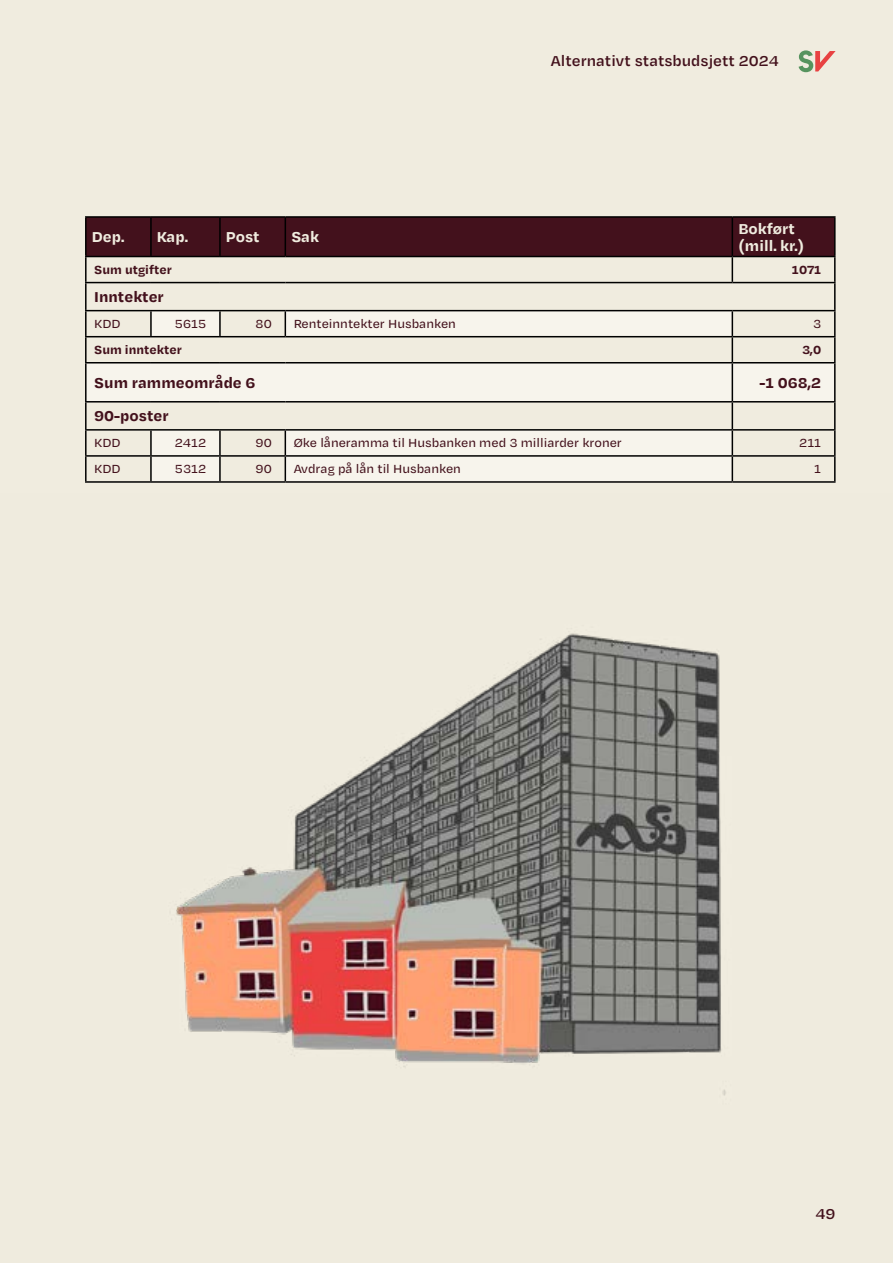
<style>
.page{position:relative;width:893px;height:1263px;background:#f0ecdf}
.page>*{position:absolute;margin:0;border:0;box-sizing:border-box;transform-origin:0 0}
.t1{font:700 16.5px "Degular Text";color:#43111c}
.t2{font:700 16.5px/16.5px "Degular Text";color:#f0ecdf}
.t3{font:600 16.5px "Degular Text";color:#43111c}
.t4{font:500 13.5px "Degular Text";color:#43111c}
.t5{font:700 13.5px "Degular Text";color:#43111c}
</style>
<div class="page">
<svg style="left:799px;top:50px;width:37px;height:22px"></svg>
<svg style="left:87px;top:283px;width:747px;height:27px"></svg>
<svg style="left:87px;top:311px;width:747px;height:170px;fill:#f7f4ec"></svg>
<hr style="left:85px;top:216px;width:66px;height:2px;background:#000">
<hr style="left:85px;top:218px;width:2px;height:38px;background:#000">
<hr style="left:151px;top:216px;width:69px;height:2px;background:#000">
<hr style="left:220px;top:216px;width:65px;height:2px;background:#000">
<hr style="left:285px;top:216px;width:447px;height:2px;background:#000">
<hr style="left:732px;top:216px;width:104px;height:2px;background:#000">
<hr style="left:834px;top:218px;width:2px;height:38px;background:#000">
<hr style="left:150px;top:311px;width:2px;height:25px;background:#000">
<hr style="left:219px;top:311px;width:2px;height:25px;background:#000">
<svg style="left:285px;top:311px;width:1px;height:25px"></svg>
<hr style="left:732px;top:336px;width:104px;height:1px;background:#000">
<hr style="left:732px;top:362px;width:104px;height:1px;background:#000">
<hr style="left:732px;top:401px;width:104px;height:1px;background:#000">
<hr style="left:150px;top:431px;width:2px;height:24px;background:#000">
<hr style="left:219px;top:431px;width:2px;height:24px;background:#000">
<hr style="left:732px;top:429px;width:104px;height:2px;background:#000">
<hr style="left:150px;top:457px;width:2px;height:24px;background:#000">
<hr style="left:219px;top:457px;width:2px;height:24px;background:#000">
<svg style="left:285px;top:431px;width:1px;height:50px"></svg>
<hr style="left:732px;top:455px;width:104px;height:2px;background:#000">
<hr style="left:732px;top:481px;width:104px;height:2px;background:#000">
<hr style="left:85px;top:256px;width:66px;height:1px;background:#000">
<hr style="left:732px;top:256px;width:104px;height:1px;background:#000">
<hr style="left:834px;top:257px;width:2px;height:25px;background:#000">
<hr style="left:85px;top:311px;width:2px;height:25px;background:#000">
<hr style="left:834px;top:311px;width:2px;height:25px;background:#000">
<hr style="left:834px;top:337px;width:2px;height:25px;background:#000">
<hr style="left:834px;top:363px;width:2px;height:38px;background:#000">
<hr style="left:834px;top:402px;width:2px;height:27px;background:#000">
<hr style="left:834px;top:431px;width:2px;height:24px;background:#000">
<hr style="left:834px;top:457px;width:2px;height:24px;background:#000">
<hr style="left:85px;top:257px;width:2px;height:25px;background:#000">
<svg style="left:86px;top:217px;width:749px;height:65px"></svg>
<hr style="left:85px;top:282px;width:66px;height:1px;background:#000">
<hr style="left:85px;top:283px;width:2px;height:27px;background:#000">
<hr style="left:151px;top:282px;width:69px;height:1px;background:#000">
<hr style="left:220px;top:282px;width:65px;height:1px;background:#000">
<hr style="left:285px;top:282px;width:447px;height:1px;background:#000">
<hr style="left:732px;top:282px;width:104px;height:1px;background:#000">
<hr style="left:834px;top:283px;width:2px;height:27px;background:#000">
<hr style="left:85px;top:310px;width:66px;height:1px;background:#000">
<hr style="left:151px;top:310px;width:69px;height:1px;background:#000">
<hr style="left:220px;top:310px;width:65px;height:1px;background:#000">
<hr style="left:285px;top:310px;width:447px;height:1px;background:#000">
<hr style="left:732px;top:310px;width:104px;height:1px;background:#000">
<hr style="left:85px;top:336px;width:66px;height:1px;background:#000">
<hr style="left:85px;top:337px;width:2px;height:25px;background:#000">
<hr style="left:151px;top:336px;width:69px;height:1px;background:#000">
<hr style="left:220px;top:336px;width:65px;height:1px;background:#000">
<hr style="left:285px;top:336px;width:447px;height:1px;background:#000">
<svg style="left:732px;top:311px;width:1px;height:51px"></svg>
<hr style="left:85px;top:362px;width:66px;height:1px;background:#000">
<hr style="left:85px;top:363px;width:2px;height:38px;background:#000">
<hr style="left:151px;top:362px;width:69px;height:1px;background:#000">
<hr style="left:220px;top:362px;width:65px;height:1px;background:#000">
<hr style="left:285px;top:362px;width:447px;height:1px;background:#000">
<hr style="left:732px;top:363px;width:1px;height:38px;background:#000">
<hr style="left:85px;top:431px;width:2px;height:24px;background:#000">
<hr style="left:85px;top:455px;width:66px;height:2px;background:#000">
<hr style="left:85px;top:457px;width:2px;height:24px;background:#000">
<hr style="left:151px;top:455px;width:69px;height:2px;background:#000">
<hr style="left:220px;top:455px;width:65px;height:2px;background:#000">
<hr style="left:285px;top:455px;width:447px;height:2px;background:#000">
<hr style="left:85px;top:481px;width:66px;height:2px;background:#000">
<hr style="left:151px;top:481px;width:69px;height:2px;background:#000">
<hr style="left:220px;top:481px;width:65px;height:2px;background:#000">
<hr style="left:285px;top:481px;width:447px;height:2px;background:#000">
<hr style="left:85px;top:401px;width:66px;height:1px;background:#000">
<hr style="left:85px;top:402px;width:2px;height:27px;background:#000">
<hr style="left:151px;top:401px;width:69px;height:1px;background:#000">
<hr style="left:220px;top:401px;width:65px;height:1px;background:#000">
<hr style="left:285px;top:401px;width:447px;height:1px;background:#000">
<svg style="left:732px;top:402px;width:1px;height:79px"></svg>
<hr style="left:85px;top:429px;width:66px;height:2px;background:#000">
<hr style="left:151px;top:429px;width:69px;height:2px;background:#000">
<hr style="left:220px;top:429px;width:65px;height:2px;background:#000">
<hr style="left:285px;top:429px;width:447px;height:2px;background:#000">
<img style="left:171px;top:633px;width:555px;height:463px">
<p class="t3" style="left:551px;top:50px;width:229px">Alternativt statsbudsjett 2024</p>
<p class="t2" style="left:92px;top:228px;width:34px">Dep.</p>
<p class="t2" style="left:157px;top:228px;width:33px">Kap.</p>
<p class="t2" style="left:226px;top:228px;width:35px">Post</p>
<p class="t2" style="left:291px;top:228px;width:29px">Sak</p>
<p class="t2" style="left:738px;top:219px;width:67px">Bokført (mill. kr.)</p>
<p class="t5" style="left:94px;top:261px;width:79px">Sum utgifter</p>
<p class="t5" style="left:792px;top:261px;width:31px">1071</p>
<p class="t1" style="left:94px;top:286px;width:71px">Inntekter</p>
<p class="t4" style="left:94px;top:315px;width:28px">KDD</p>
<p class="t4" style="left:175px;top:315px;width:33px">5615</p>
<p class="t4" style="left:256px;top:315px;width:18px">80</p>
<p class="t4" style="left:294px;top:315px;width:164px">Renteinntekter Husbanken</p>
<p class="t4" style="left:813px;top:315px;width:10px">3</p>
<p class="t5" style="left:94px;top:341px;width:89px">Sum inntekter</p>
<p class="t5" style="left:802px;top:341px;width:21px">3,0</p>
<p class="t1" style="left:94px;top:371px;width:163px">Sum rammeområde 6</p>
<p class="t1" style="left:760px;top:371px;width:63px">-1 068,2</p>
<p class="t1" style="left:94px;top:405px;width:76px">90-poster</p>
<p class="t4" style="left:94px;top:434px;width:28px">KDD</p>
<p class="t4" style="left:175px;top:434px;width:33px">2412</p>
<p class="t4" style="left:256px;top:434px;width:18px">90</p>
<p class="t4" style="left:294px;top:434px;width:330px">Øke låneramma til Husbanken med 3 milliarder kroner</p>
<p class="t4" style="left:799px;top:434px;width:24px">211</p>
<p class="t4" style="left:94px;top:460px;width:28px">KDD</p>
<p class="t4" style="left:175px;top:460px;width:33px">5312</p>
<p class="t4" style="left:256px;top:460px;width:18px">90</p>
<p class="t4" style="left:294px;top:460px;width:169px">Avdrag på lån til Husbanken</p>
<p class="t4" style="left:814px;top:460px;width:8px">1</p>
<p class="t3" style="left:815px;top:1202px;width:22px">49</p>
</div>
